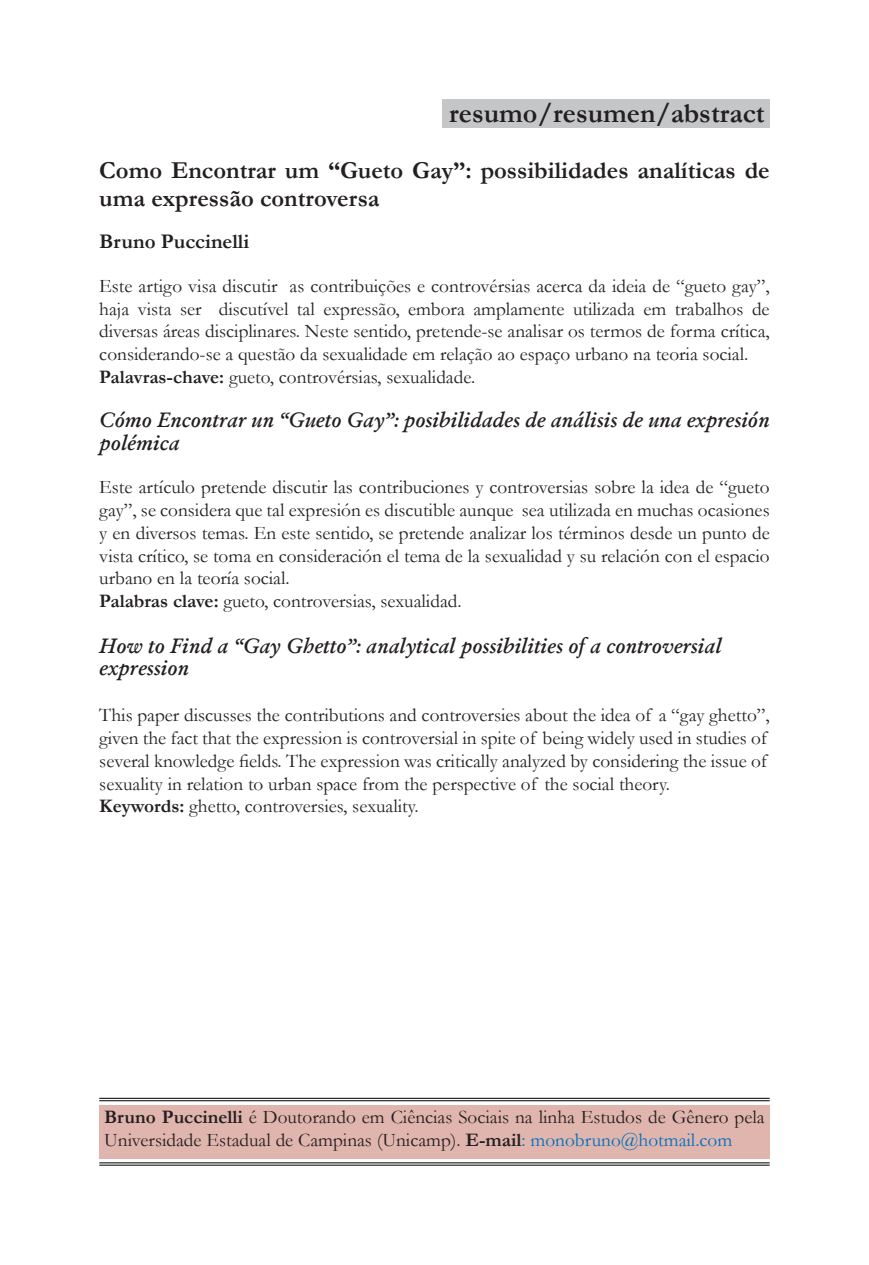
<style>
.page{position:relative;width:869px;height:1265px;background:#fff}
.page>*{position:absolute;margin:0;border:0;box-sizing:border-box;transform-origin:0 0}
.t1{font:700 28px "Garamond";color:#231f20}
.t2{font:700 24.5px/28px "Garamond";color:#231f20}
.t3{font:italic 600 21px/22.8px "Garamond";color:#231f20}
.t4{font:700 21px "Garamond";color:#231f20}
.Texto_de_nota_de_rod{font:19.25px/22.8px "Garamond";color:#231f20;text-align:justify}
.s1{font-weight:700}
.s2{color:#0070c0}
</style>
<div class="page">
<div style="left:442px;top:99px;width:327px;height:29px;background:#c5c6c8"></div>
<div style="left:99px;top:1105px;width:670px;height:54px;background:#e0b5ad"></div>
<hr style="left:99px;top:1098px;width:670px;height:1px;background:#231f20">
<hr style="left:99px;top:1100px;width:670px;height:1px;background:#231f20">
<hr style="left:99px;top:1162px;width:670px;height:1px;background:#231f20">
<hr style="left:99px;top:1165px;width:670px;height:1px;background:#231f20">
<p class="t1" style="left:449px;top:94px;width:317px">resumo/resumen/abstract</p>
<p class="t2" style="left:99px;top:156px;width:671px">Como Encontrar um “Gueto Gay”: possibilidades analíticas de uma expressão controversa</p>
<p class="t4" style="left:99px;top:227px;width:151px">Bruno Puccinelli</p>
<p class="Texto_de_nota_de_rod" style="left:99px;top:274px;width:671px">Este artigo visa discutir as contribuições e controvérsias acerca da ideia de “gueto gay”, haja vista ser discutível tal expressão, embora amplamente utilizada em trabalhos de diversas áreas disciplinares. Neste sentido, pretende-se analisar os termos de forma crítica, considerando-se a questão da sexualidade em relação ao espaço urbano na teoria social.</p>
<p class="Texto_de_nota_de_rod" style="left:99px;top:365px;width:377px"><span class="s1">Palavras-chave:</span> gueto, controvérsias, sexualidade.</p>
<p class="t3" style="left:99px;top:408px;width:671px">Cómo Encontrar un “Gueto Gay”: posibilidades de análisis de una expresión polémica</p>
<p class="Texto_de_nota_de_rod" style="left:99px;top:476px;width:671px">Este artículo pretende discutir las contribuciones y controversias sobre la idea de “gueto gay”, se considera que tal expresión es discutible aunque sea utilizada en muchas ocasiones y en diversos temas. En este sentido, se pretende analizar los términos desde un punto de vista crítico, se toma en consideración el tema de la sexualidad y su relación con el espacio urbano en la teoría social.</p>
<p class="Texto_de_nota_de_rod" style="left:99px;top:589px;width:364px"><span class="s1">Palabras clave:</span> gueto, controversias, sexualidad.</p>
<p class="t3" style="left:99px;top:634px;width:623px">How to Find a “Gay Ghetto”: analytical possibilities of a controversial expression</p>
<p class="Texto_de_nota_de_rod" style="left:99px;top:703px;width:671px;text-align:left">This paper discusses the contributions and controversies about the idea of a “gay ghetto”, given the fact that the expression is controversial in spite of being widely used in studies of several knowledge fields. The expression was critically analyzed by considering the issue of sexuality in relation to urban space from the perspective of the social theory.</p>
<p class="Texto_de_nota_de_rod" style="left:99px;top:794px;width:320px"><span class="s1">Keywords:</span> ghetto, controversies, sexuality.</p>
<p class="Texto_de_nota_de_rod" style="left:104px;top:1105px;width:661px"><span class="s1">Bruno Puccinelli</span> é Doutorando em Ciências Sociais na linha Estudos de Gênero pela<br>Universidade Estadual de Campinas (Unicamp). <span class="s1">E-mail</span><span class="s2">: monobruno@hotmail.com</span></p>
</div>
